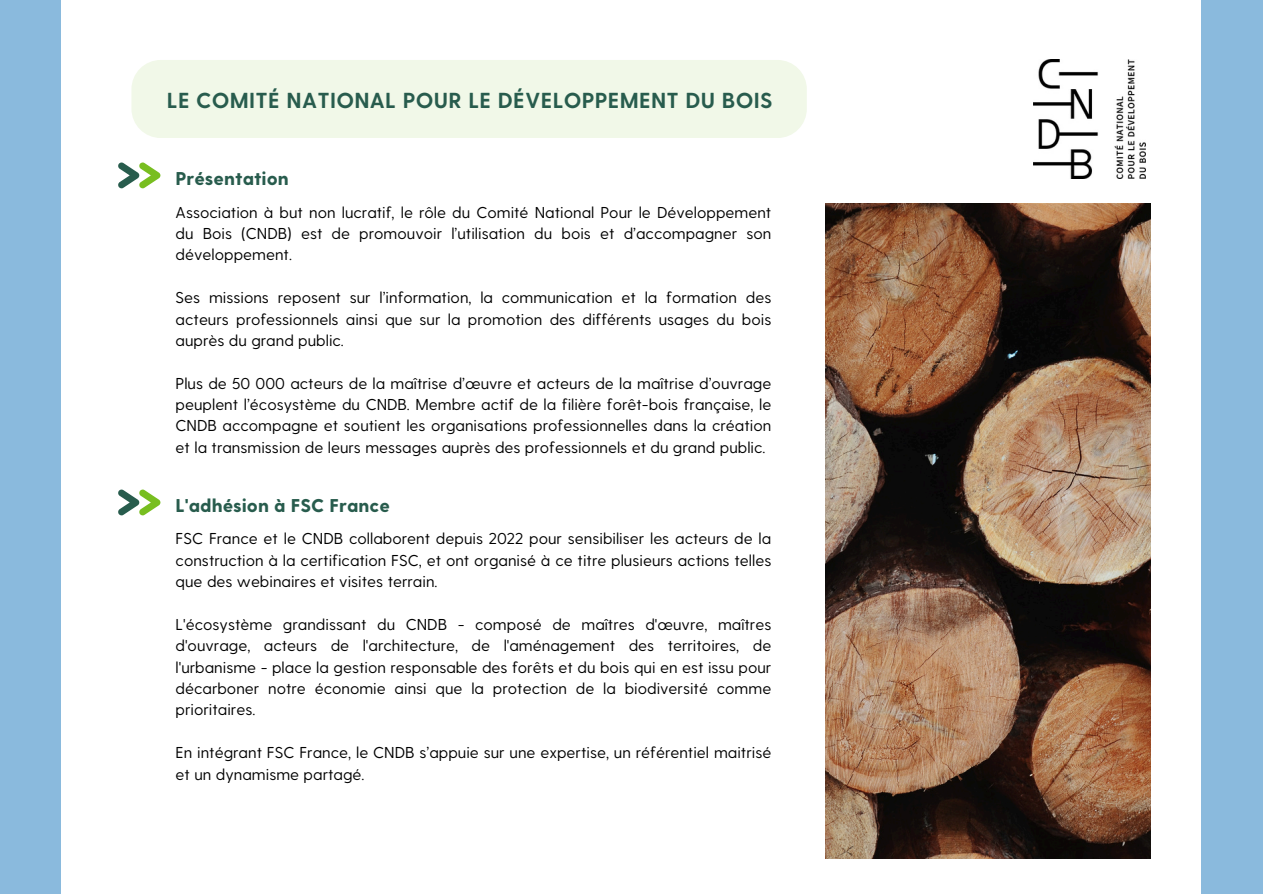
<style>
.page{position:relative;width:1263px;height:894px;background:#fff}
.page>*{position:absolute;margin:0;border:0;box-sizing:border-box;transform-origin:0 0}
.t1{font:700 21.75px "Greycliff CF";letter-spacing:.015em;color:#285c4d}
.t2{font:800 18.45px "Greycliff CF";color:#285c4d}
.t3{font:15.75px/21.3px "Greycliff CF";color:#000;text-align:justify}
</style>
<div class="page">
<div style="left:0;top:0;width:1263px;height:893px;background:#8abadd"></div>
<div style="left:62px;top:0;width:1139px;height:893px;background:#fff"></div>
<svg style="left:118px;top:162px;width:43px;height:26px"></svg>
<svg style="left:118px;top:489px;width:43px;height:26px"></svg>
<div style="left:131px;top:60px;width:676px;height:78px;background:#f1f8e8;border-radius:29px"></div>
<img style="left:826px;top:203px;width:325px;height:655px">
<img style="left:1034px;top:60px;width:111px;height:118px">
<h1 class="t1" style="left:167px;top:86px;width:607px">LE COMITÉ NATIONAL POUR LE DÉVELOPPEMENT DU BOIS</h1>
<p class="t2" style="left:176px;top:166px;width:115px">Présentation</p>
<p class="t3" style="left:176px;top:200px;width:597px">Association à but non lucratif, le rôle du Comité National Pour le Développement du Bois (CNDB) est de promouvoir l’utilisation du bois et d’accompagner son développement.</p>
<p class="t3" style="left:176px;top:286px;width:597px">Ses missions reposent sur l’information, la communication et la formation des acteurs professionnels ainsi que sur la promotion des différents usages du bois auprès du grand public.</p>
<p class="t3" style="left:176px;top:371px;width:597px">Plus de 50 000 acteurs de la maîtrise d’œuvre et acteurs de la maîtrise d’ouvrage peuplent l’écosystème du CNDB. Membre actif de la filière forêt-bois française, le CNDB accompagne et soutient les organisations professionnelles dans la création et la transmission de leurs messages auprès des professionnels et du grand public.</p>
<p class="t2" style="left:176px;top:493px;width:216px">L'adhésion à FSC France</p>
<p class="t3" style="left:176px;top:527px;width:597px">FSC France et le CNDB collaborent depuis 2022 pour sensibiliser les acteurs de la construction à la certification FSC, et ont organisé à ce titre plusieurs actions telles que des webinaires et visites terrain.</p>
<p class="t3" style="left:176px;top:612px;width:597px">L'écosystème grandissant du CNDB - composé de maîtres d'œuvre, maîtres d'ouvrage, acteurs de l'architecture, de l'aménagement des territoires, de l'urbanisme - place la gestion responsable des forêts et du bois qui en est issu pour décarboner notre économie ainsi que la protection de la biodiversité comme prioritaires.</p>
<h2 class="t3" style="left:176px;top:740px;width:597px">En intégrant FSC France, le CNDB s’appuie sur une expertise, un référentiel maitrisé et un dynamisme partagé.</h2>
</div>
